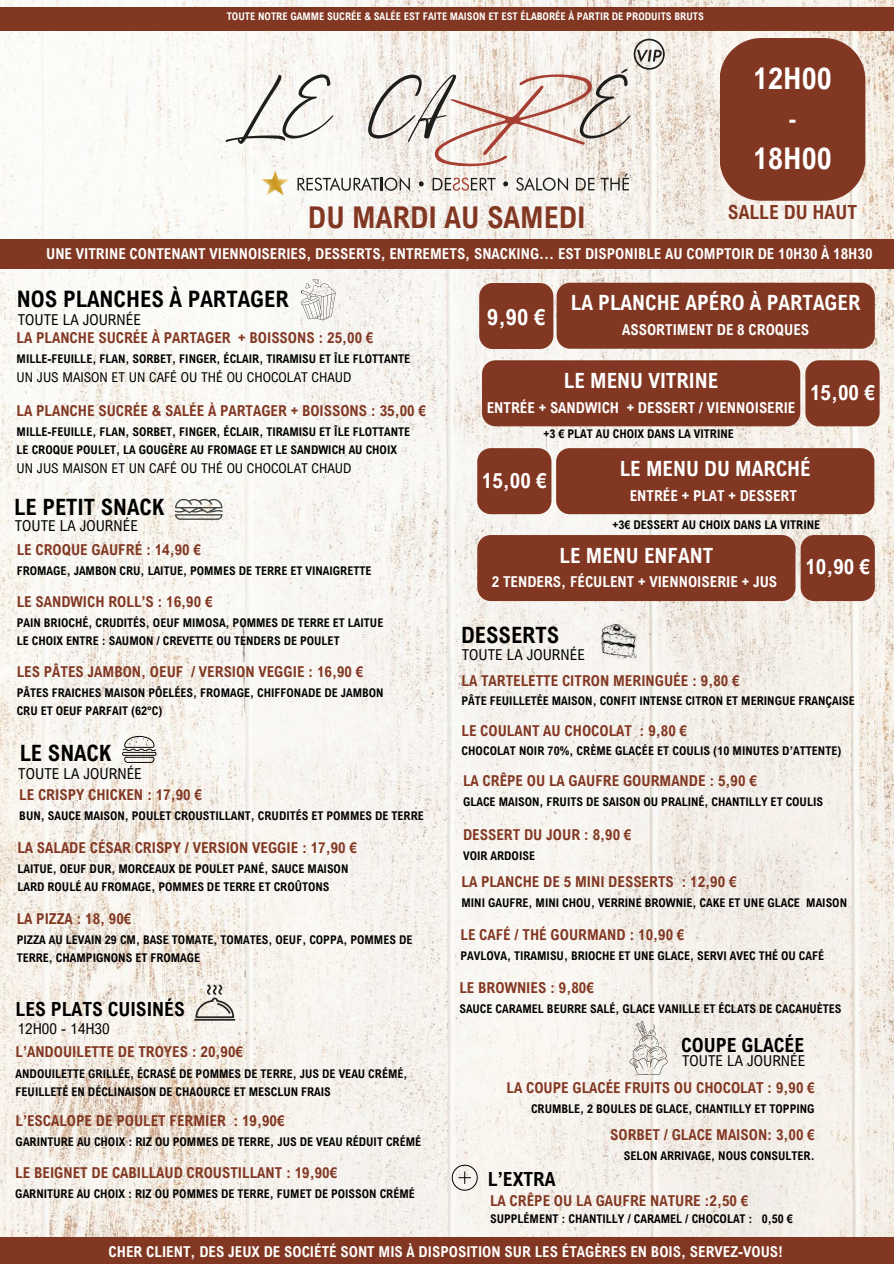
<style>
.page{position:relative;width:894px;height:1264px;background:#fff}
.page>*{position:absolute;margin:0;border:0;box-sizing:border-box;transform-origin:0 0}
.t1{font:700 30px "Arial Nova Cond";color:#823722}
.t2{font:700 30px "Arial Nova Cond";color:#fff}
.t3{font:700 22.65px "Arial Nova Cond";color:#000}
.t4{font:700 22.5px "Arial Nova Cond";color:#000}
.t5{font:700 22.5px "Arial Nova Cond";color:#fff}
.t6{font:700 21px "Arial Nova Cond";color:#fff}
.t7{font:700 19.5px "Arial Nova Cond";color:#000}
.t8{font:700 19.5px "Arial Nova Cond";color:#823722}
.t9{font:700 15px "Arial Nova Cond";color:#823722}
.t10{font:700 15px "Arial Nova Cond";color:#fff}
.t11{font:15px "Arial Nova Cond";color:#000}
.t12{font:13.5px "Arial Nova Cond";color:#000}
.t13{font:700 12px/18px "Arial Nova Cond";color:#000}
.t14{font:700 10.5px "Arial Nova Cond";color:#fff}
</style>
<div class="page">
<img style="left:0;top:0;width:893px;height:1237px">
<svg style="left:226px;top:74px;width:107px;height:70px"></svg>
<svg style="left:368px;top:39px;width:296px;height:127px"></svg>
<img style="left:262px;top:169px;width:27px;height:26px">
<svg style="left:297px;top:177px;width:113px;height:14px"></svg>
<svg style="left:418px;top:181px;width:5px;height:5px"></svg>
<svg style="left:432px;top:177px;width:63px;height:14px"></svg>
<svg style="left:503px;top:181px;width:5px;height:5px"></svg>
<svg style="left:516px;top:177px;width:52px;height:14px"></svg>
<svg style="left:575px;top:178px;width:19px;height:12px"></svg>
<svg style="left:600px;top:174px;width:28px;height:16px"></svg>
<div style="left:0;top:1237px;width:893px;height:26px;background:#823722"></div>
<svg style="left:300px;top:278px;width:35px;height:42px"></svg>
<svg style="left:175px;top:499px;width:48px;height:21px"></svg>
<svg style="left:122px;top:736px;width:34px;height:27px"></svg>
<div style="left:719px;top:38px;width:146px;height:163px;background:#823722;border-radius:42px"></div>
<div style="left:556px;top:448px;width:318px;height:66px;background:#823722"></div>
<div style="left:477px;top:448px;width:74px;height:66px;background:#823722;border-radius:13px"></div>
<div style="left:482px;top:360px;width:318px;height:66px;background:#823722"></div>
<div style="left:805px;top:360px;width:74px;height:66px;background:#823722;border-radius:14px"></div>
<div style="left:477px;top:535px;width:318px;height:66px;background:#823722"></div>
<div style="left:800px;top:535px;width:74px;height:66px;background:#823722;border-radius:14px"></div>
<div style="left:0;top:240px;width:893px;height:29px;background:#823722"></div>
<img style="left:596px;top:625px;width:40px;height:36px">
<svg style="left:629px;top:1020px;width:38px;height:55px;background:#ddd9d3"></svg>
<svg style="left:451px;top:1164px;width:26px;height:26px"></svg>
<div style="left:0;top:7px;width:893px;height:23px;background:#823722"></div>
<hr style="left:195px;top:1018px;width:39px;height:2px;background:#252524">
<svg style="left:194px;top:984px;width:41px;height:34px"></svg>
<div style="left:556px;top:283px;width:318px;height:66px;background:#823722"></div>
<div style="left:479px;top:283px;width:74px;height:66px;background:#823722;border-radius:14px"></div>
<p class="t14" style="left:227px;top:10px;width:478px">TOUTE NOTRE GAMME SUCRÉE &amp; SALÉE EST FAITE MAISON ET EST ÉLABORÉE À PARTIR DE PRODUITS BRUTS</p>
<h1 class="t2" style="left:753px;top:59px;width:80px">12H00</h1>
<h3 class="t5" style="left:788px;top:105px;width:9px">-</h3>
<h1 class="t2" style="left:753px;top:139px;width:80px">18H00</h1>
<h1 class="t1" style="left:308px;top:199px;width:279px">DU MARDI AU SAMEDI</h1>
<h3 class="t8" style="left:727px;top:200px;width:131px">SALLE DU HAUT</h3>
<p class="t10" style="left:46px;top:244px;width:827px">UNE VITRINE CONTENANT VIENNOISERIES, DESSERTS, ENTREMETS, SNACKING... EST DISPONIBLE AU COMPTOIR DE 10H30 À 18H30</p>
<h2 class="t3" style="left:17px;top:284px;width:273px">NOS PLANCHES À PARTAGER</h2>
<p class="t11" style="left:18px;top:311px;width:125px">TOUTE LA JOURNÉE</p>
<p class="t9" style="left:17px;top:328px;width:358px">LA PLANCHE SUCRÉE À PARTAGER + BOISSONS : 25,00 €</p>
<p class="t13" style="left:17px;top:349px;width:395px">MILLE-FEUILLE, FLAN, SORBET, FINGER, ÉCLAIR, TIRAMISU ET ÎLE FLOTTANTE</p>
<p class="t12" style="left:17px;top:369px;width:336px">UN JUS MAISON ET UN CAFÉ OU THÉ OU CHOCOLAT CHAUD</p>
<p class="t9" style="left:17px;top:401px;width:410px">LA PLANCHE SUCRÉE &amp; SALÉE À PARTAGER + BOISSONS : 35,00 €</p>
<p class="t13" style="left:17px;top:422px;width:395px">MILLE-FEUILLE, FLAN, SORBET, FINGER, ÉCLAIR, TIRAMISU ET ÎLE FLOTTANTE<br>LE CROQUE POULET, LA GOUGÈRE AU FROMAGE ET LE SANDWICH AU CHOIX</p>
<p class="t12" style="left:17px;top:460px;width:336px">UN JUS MAISON ET UN CAFÉ OU THÉ OU CHOCOLAT CHAUD</p>
<h3 class="t4" style="left:14px;top:492px;width:152px">LE PETIT SNACK</h3>
<p class="t11" style="left:15px;top:516px;width:125px">TOUTE LA JOURNÉE</p>
<p class="t9" style="left:17px;top:540px;width:186px">LE CROQUE GAUFRÉ : 14,90 €</p>
<p class="t13" style="left:17px;top:561px;width:356px">FROMAGE, JAMBON CRU, LAITUE, POMMES DE TERRE ET VINAIGRETTE</p>
<p class="t9" style="left:17px;top:592px;width:197px">LE SANDWICH ROLL’S : 16,90 €</p>
<p class="t13" style="left:17px;top:613px;width:368px">PAIN BRIOCHÉ, CRUDITÉS, OEUF MIMOSA, POMMES DE TERRE ET LAITUE<br>LE CHOIX ENTRE : SAUMON / CREVETTE OU TENDERS DE POULET</p>
<p class="t9" style="left:17px;top:662px;width:348px">LES PÂTES JAMBON, OEUF / VERSION VEGGIE : 16,90 €</p>
<p class="t13" style="left:17px;top:683px;width:368px">PÂTES FRAICHES MAISON PÔELÉES, FROMAGE, CHIFFONADE DE JAMBON<br>CRU ET OEUF PARFAIT (62°C)</p>
<h3 class="t4" style="left:20px;top:738px;width:93px">LE SNACK</h3>
<p class="t11" style="left:18px;top:764px;width:125px">TOUTE LA JOURNÉE</p>
<p class="t9" style="left:19px;top:784px;width:184px">LE CRISPY CHICKEN : 17,90 €</p>
<p class="t13" style="left:19px;top:806px;width:406px">BUN, SAUCE MAISON, POULET CROUSTILLANT, CRUDITÉS ET POMMES DE TERRE</p>
<p class="t9" style="left:17px;top:838px;width:341px">LA SALADE CÉSAR CRISPY / VERSION VEGGIE : 17,90 €</p>
<p class="t13" style="left:17px;top:859px;width:332px">LAITUE, OEUF DUR, MORCEAUX DE POULET PANÉ, SAUCE MAISON<br>LARD ROULÉ AU FROMAGE, POMMES DE TERRE ET CROÛTONS</p>
<p class="t9" style="left:17px;top:909px;width:116px">LA PIZZA : 18, 90€</p>
<p class="t13" style="left:17px;top:930px;width:397px">PIZZA AU LEVAIN 29 CM, BASE TOMATE, TOMATES, OEUF, COPPA, POMMES DE<br>TERRE, CHAMPIGNONS ET FROMAGE</p>
<h3 class="t7" style="left:16px;top:996px;width:171px">LES PLATS CUISINÉS</h3>
<p class="t11" style="left:18px;top:1019px;width:93px">12H00 - 14H30</p>
<p class="t9" style="left:16px;top:1042px;width:229px">L’ANDOUILETTE DE TROYES : 20,90€</p>
<p class="t13" style="left:16px;top:1063px;width:393px">ANDOUILETTE GRILLÉE, ÉCRASÉ DE POMMES DE TERRE, JUS DE VEAU CRÉMÉ,<br>FEUILLETÉ EN DÉCLINAISON DE CHAOURCE ET MESCLUN FRAIS</p>
<p class="t9" style="left:16px;top:1111px;width:270px">L’ESCALOPE DE POULET FERMIER : 19,90€</p>
<p class="t13" style="left:16px;top:1132px;width:407px">GARINTURE AU CHOIX : RIZ OU POMMES DE TERRE, JUS DE VEAU RÉDUIT CRÉMÉ</p>
<p class="t9" style="left:15px;top:1162px;width:323px">LE BEIGNET DE CABILLAUD CROUSTILLANT : 19,90€</p>
<p class="t13" style="left:15px;top:1183px;width:401px">GARNITURE AU CHOIX : RIZ OU POMMES DE TERRE, FUMET DE POISSON CRÉMÉ</p>
<h3 class="t5" style="left:487px;top:302px;width:60px">9,90 €</h3>
<h3 class="t6" style="left:570px;top:290px;width:291px">LA PLANCHE APÉRO À PARTAGER</h3>
<p class="t10" style="left:622px;top:320px;width:188px">ASSORTIMENT DE 8 CROQUES</p>
<h3 class="t6" style="left:563px;top:367px;width:156px">LE MENU VITRINE</h3>
<p class="t10" style="left:486px;top:398px;width:310px">ENTRÉE + SANDWICH + DESSERT / VIENNOISERIE</p>
<p class="t13" style="left:543px;top:425px;width:192px">+3 € PLAT AU CHOIX DANS LA VITRINE</p>
<h3 class="t6" style="left:809px;top:379px;width:66px">15,00 €</h3>
<h3 class="t6" style="left:482px;top:467px;width:66px">15,00 €</h3>
<h3 class="t6" style="left:619px;top:455px;width:192px">LE MENU DU MARCHÉ</h3>
<p class="t10" style="left:629px;top:486px;width:169px">ENTRÉE + PLAT + DESSERT</p>
<p class="t13" style="left:612px;top:515px;width:209px">+3€ DESSERT AU CHOIX DANS LA VITRINE</p>
<h3 class="t6" style="left:559px;top:542px;width:155px">LE MENU ENFANT</h3>
<p class="t10" style="left:491px;top:572px;width:287px">2 TENDERS, FÉCULENT + VIENNOISERIE + JUS</p>
<h3 class="t4" style="left:461px;top:621px;width:100px">DESSERTS</h3>
<p class="t11" style="left:461px;top:645px;width:125px">TOUTE LA JOURNÉE</p>
<h3 class="t6" style="left:805px;top:554px;width:66px">10,90 €</h3>
<p class="t9" style="left:461px;top:671px;width:279px">LA TARTELETTE CITRON MERINGUÉE : 9,80 €</p>
<p class="t13" style="left:461px;top:691px;width:395px">PÂTE FEUILLETÉE MAISON, CONFIT INTENSE CITRON ET MERINGUE FRANÇAISE</p>
<p class="t9" style="left:461px;top:721px;width:227px">LE COULANT AU CHOCOLAT : 9,80 €</p>
<p class="t13" style="left:461px;top:741px;width:381px">CHOCOLAT NOIR 70%, CRÈME GLACÉE ET COULIS (10 MINUTES D’ATTENTE)</p>
<p class="t9" style="left:463px;top:771px;width:295px">LA CRÊPE OU LA GAUFRE GOURMANDE : 5,90 €</p>
<p class="t13" style="left:463px;top:792px;width:361px">GLACE MAISON, FRUITS DE SAISON OU PRALINÉ, CHANTILLY ET COULIS</p>
<p class="t9" style="left:463px;top:824px;width:170px">DESSERT DU JOUR : 8,90 €</p>
<p class="t13" style="left:463px;top:846px;width:73px">VOIR ARDOISE</p>
<p class="t9" style="left:461px;top:871px;width:276px">LA PLANCHE DE 5 MINI DESSERTS : 12,90 €</p>
<p class="t13" style="left:461px;top:893px;width:387px">MINI GAUFRE, MINI CHOU, VERRINE BROWNIE, CAKE ET UNE GLACE MAISON</p>
<p class="t9" style="left:460px;top:924px;width:225px">LE CAFÉ / THÉ GOURMAND : 10,90 €</p>
<p class="t13" style="left:460px;top:946px;width:365px">PAVLOVA, TIRAMISU, BRIOCHE ET UNE GLACE, SERVI AVEC THÉ OU CAFÉ</p>
<p class="t9" style="left:459px;top:978px;width:136px">LE BROWNIES : 9,80€</p>
<p class="t13" style="left:459px;top:999px;width:383px">SAUCE CARAMEL BEURRE SALÉ, GLACE VANILLE ET ÉCLATS DE CACAHUÈTES</p>
<h3 class="t7" style="left:680px;top:1033px;width:125px">COUPE GLACÉE</h3>
<p class="t9" style="left:506px;top:1078px;width:309px">LA COUPE GLACÉE FRUITS OU CHOCOLAT : 9,90 €</p>
<p class="t13" style="left:531px;top:1099px;width:285px">CRUMBLE, 2 BOULES DE GLACE, CHANTILLY ET TOPPING</p>
<p class="t9" style="left:610px;top:1124px;width:206px">SORBET / GLACE MAISON: 3,00 €</p>
<p class="t13" style="left:623px;top:1146px;width:192px">SELON ARRIVAGE, NOUS CONSULTER.</p>
<p class="t11" style="left:682px;top:1051px;width:125px">TOUTE LA JOURNÉE</p>
<h3 class="t7" style="left:488px;top:1166px;width:69px">L’EXTRA</h3>
<p class="t9" style="left:490px;top:1191px;width:260px">LA CRÊPE OU LA GAUFRE NATURE :2,50 €</p>
<p class="t13" style="left:490px;top:1209px;width:304px">SUPPLÉMENT : CHANTILLY / CARAMEL / CHOCOLAT : 0,50 €</p>
<p class="t10" style="left:109px;top:1241px;width:675px">CHER CLIENT, DES JEUX DE SOCIÉTÉ SONT MIS À DISPOSITION SUR LES ÉTAGÈRES EN BOIS, SERVEZ-VOUS!</p>
</div>
